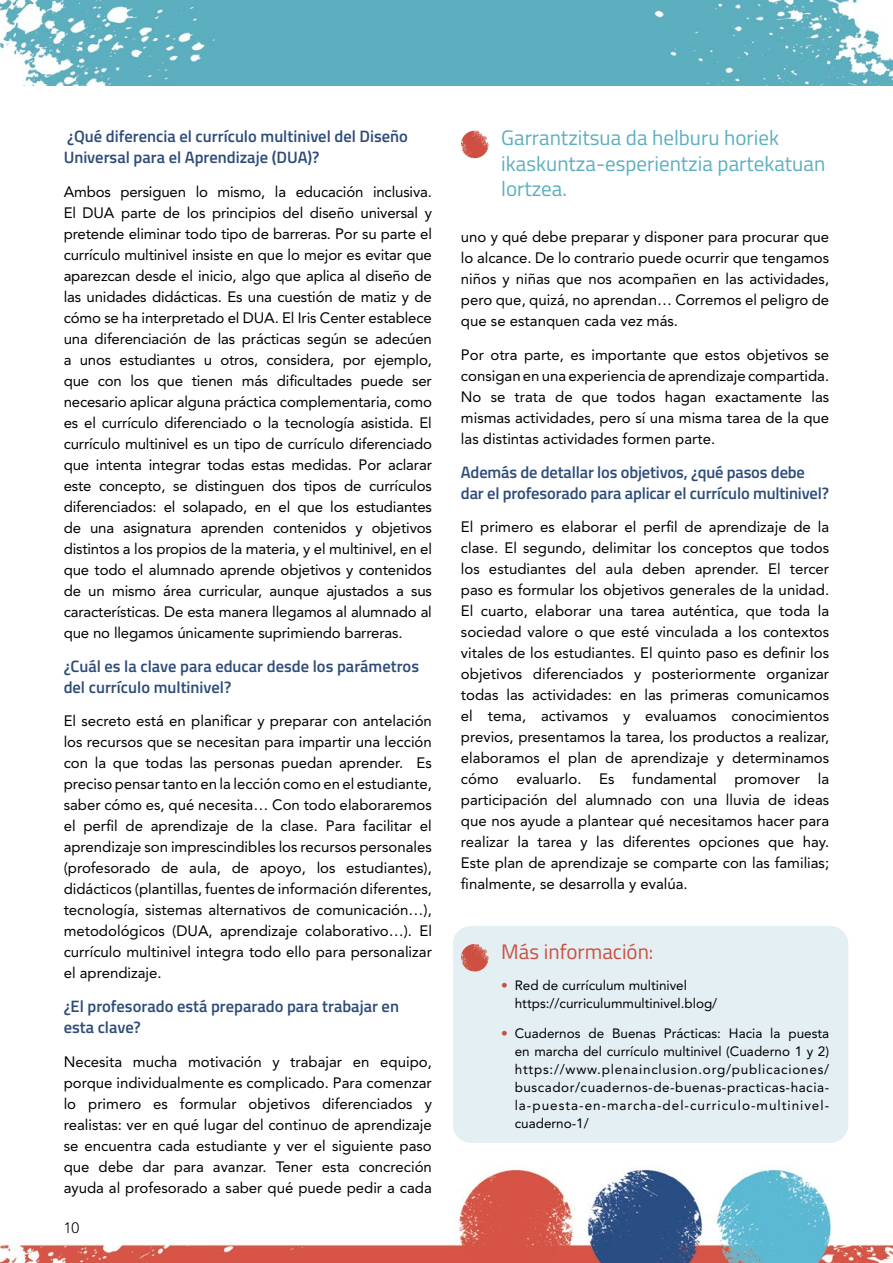
<style>
.page{position:relative;width:893px;height:1263px;background:#fff}
.page>*{position:absolute;margin:0;border:0;box-sizing:border-box;transform-origin:0 0}
.t1{font:21px/25.5px "Titillium";color:#5cafbf}
.t2{font:21px "Titillium";color:#ce4f41}
.t3{font:600 16.5px/21px "Titillium";color:#2d4c7a}
.t4{font:15px/21px "Avenir LT Std";color:#000;text-align:justify}
.t5{font:300 15px "Avenir LT Std";color:#000}
.t6{font:13.5px/18px "Avenir LT Std";color:#000}
.s1{color:#ce4f41}
</style>
<div class="page">
<img style="left:0;top:1129px;width:893px;height:134px">
<div style="left:453px;top:926px;width:395px;height:217px;background:#e4eff3;border-radius:18px"></div>
<svg style="left:461px;top:131px;width:27px;height:28px"></svg>
<img style="left:0;top:0;width:893px;height:85px">
<svg style="left:461px;top:944px;width:27px;height:28px"></svg>
<p class="t3" style="left:64px;top:125px;width:346px">¿Qué diferencia el currículo multinivel del Diseño<br>Universal para el Aprendizaje (DUA)?</p>
<p class="t4" style="left:64px;top:181px;width:370px">Ambos persiguen lo mismo, la educación inclusiva.<br>El DUA parte de los principios del diseño universal y pretende eliminar todo tipo de barreras. Por su parte el currículo multinivel insiste en que lo mejor es evitar que aparezcan desde el inicio, algo que aplica al diseño de las unidades didácticas. Es una cuestión de matiz y de cómo se ha interpretado el DUA. El Iris Center establece una diferenciación de las prácticas según se adecúen a unos estudiantes u otros, considera, por ejemplo, que con los que tienen más dificultades puede ser necesario aplicar alguna práctica complementaria, como es el currículo diferenciado o la tecnología asistida. El currículo multinivel es un tipo de currículo diferenciado que intenta integrar todas estas medidas. Por aclarar este concepto, se distinguen dos tipos de currículos diferenciados: el solapado, en el que los estudiantes de una asignatura aprenden contenidos y objetivos distintos a los propios de la materia, y el multinivel, en el que todo el alumnado aprende objetivos y contenidos de un mismo área curricular, aunque ajustados a sus características. De esta manera llegamos al alumnado al que no llegamos únicamente suprimiendo barreras.</p>
<p class="t3" style="left:64px;top:654px;width:357px">¿Cuál es la clave para educar desde los parámetros del currículo multinivel?</p>
<p class="t4" style="left:64px;top:711px;width:370px">El secreto está en planificar y preparar con antelación los recursos que se necesitan para impartir una lección con la que todas las personas puedan aprender. Es preciso pensar tanto en la lección como en el estudiante, saber cómo es, qué necesita… Con todo elaboraremos el perfil de aprendizaje de la clase. Para facilitar el aprendizaje son imprescindibles los recursos personales (profesorado de aula, de apoyo, los estudiantes), didácticos (plantillas, fuentes de información diferentes, tecnología, sistemas alternativos de comunicación…), metodológicos (DUA, aprendizaje colaborativo…). El currículo multinivel integra todo ello para personalizar el aprendizaje.</p>
<p class="t3" style="left:64px;top:995px;width:337px">¿El profesorado está preparado para trabajar en esta clave?</p>
<p class="t4" style="left:64px;top:1051px;width:370px">Necesita mucha motivación y trabajar en equipo, porque individualmente es complicado. Para comenzar lo primero es formular objetivos diferenciados y realistas: ver en qué lugar del continuo de aprendizaje se encuentra cada estudiante y ver el siguiente paso que debe dar para avanzar. Tener esta concreción ayuda al profesorado a saber qué puede pedir a cada</p>
<p class="t5" style="left:64px;top:1219px;width:17px">10</p>
<h1 class="t1" style="left:501px;top:124px;width:326px">Garrantzitsua da helburu horiek ikaskuntza-esperientzia partekatuan lortzea.</h1>
<p class="t4" style="left:461px;top:226px;width:370px">uno y qué debe preparar y disponer para procurar que lo alcance. De lo contrario puede ocurrir que tengamos niños y niñas que nos acompañen en las actividades, pero que, quizá, no aprendan… Corremos el peligro de que se estanquen cada vez más.</p>
<p class="t4" style="left:461px;top:344px;width:370px">Por otra parte, es importante que estos objetivos se consigan en una experiencia de aprendizaje compartida.<br>No se trata de que todos hagan exactamente las mismas actividades, pero sí una misma tarea de la que las distintas actividades formen parte.</p>
<p class="t3" style="left:461px;top:460px;width:370px">Además de detallar los objetivos, ¿qué pasos debe dar el profesorado para aplicar el currículo multinivel?</p>
<p class="t4" style="left:461px;top:517px;width:370px">El primero es elaborar el perfil de aprendizaje de la clase. El segundo, delimitar los conceptos que todos los estudiantes del aula deben aprender. El tercer paso es formular los objetivos generales de la unidad.<br>El cuarto, elaborar una tarea auténtica, que toda la sociedad valore o que esté vinculada a los contextos vitales de los estudiantes. El quinto paso es definir los objetivos diferenciados y posteriormente organizar todas las actividades: en las primeras comunicamos el tema, activamos y evaluamos conocimientos previos, presentamos la tarea, los productos a realizar, elaboramos el plan de aprendizaje y determinamos cómo evaluarlo. Es fundamental promover la participación del alumnado con una lluvia de ideas que nos ayude a plantear qué necesitamos hacer para realizar la tarea y las diferentes opciones que hay.<br>Este plan de aprendizaje se comparte con las familias; finalmente, se desarrolla y evalúa.</p>
<h1 class="t2" style="left:501px;top:936px;width:154px">Más información:</h1>
<p class="t6" style="left:515px;top:976px;width:204px;text-indent:-14px"><span class="s1">•</span> Red de currículum multinivel https://curriculummultinivel.blog/</p>
<p class="t6" style="left:515px;top:1025px;width:316px;text-align:justify;text-indent:-14px"><span class="s1">•</span> Cuadernos de Buenas Prácticas: Hacia la puesta en marcha del currículo multinivel (Cuaderno 1 y 2) https://www.plenainclusion.org/publicaciones/ buscador/cuadernos-de-buenas-practicas-hacia&shy;la-puesta-en-marcha-del-curriculo-multinivel&shy;cuaderno-1/</p>
</div>
